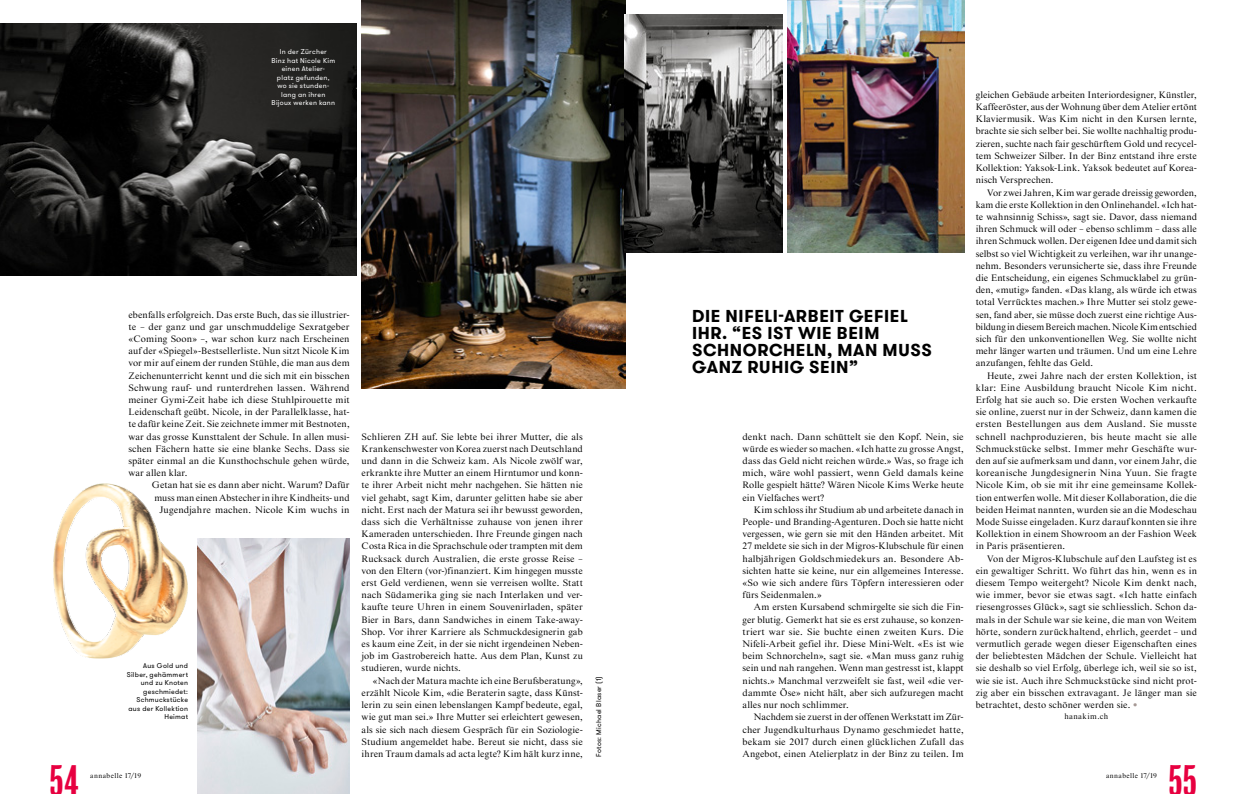
<style>
.page{position:relative;width:1248px;height:794px;background:#fff}
.page>*{position:absolute;margin:0;border:0;box-sizing:border-box;transform-origin:0 0}
.t1{font:condensed 40.6px "Balboa";color:#e70040}
.LD_Walsheim_17{font:700 17.2px/17px "GT Walsheim";letter-spacing:.035em;color:#000}
.TX_Starling_9_5_mE{font:9.5px/12.2px "Starling";letter-spacing:.01em;color:#000;text-align:justify}
.Hinweis_Starling_mit{font:8px "Starling";letter-spacing:.055em;color:#000}
.LE_links_7{font:7px/8.5px "GT Walsheim";letter-spacing:.035em;color:#fff;text-align:center}
.LE_rechts_7{font:7px/8.5px "GT Walsheim";letter-spacing:.035em;color:#000;text-align:right}
.t2{font:7px "Starling";letter-spacing:.06em;color:#000}
.LE_links_7-2{font:7px "GT Walsheim";letter-spacing:.04em;color:#000}
.s1{font-size:12px;color:#a59894}
</style>
<div class="page">
<img style="left:198px;top:538px;width:152px;height:256px">
<img style="left:0;top:24px;width:356px;height:252px">
<img style="left:361px;top:0;width:264px;height:388px">
<img style="left:787px;top:0;width:177px;height:252px">
<img style="left:624px;top:14px;width:158px;height:238px">
<img style="left:53px;top:483px;width:145px;height:180px">
<p class="LE_links_7" style="left:271px;top:48px;width:65px">In der Zürcher<br>Binz hat Nicole Kim einen Atelier-<br>platz gefunden, wo sie stunden&shy;lang an ihren<br>Bijoux werken kann</p>
<p class="TX_Starling_9_5_mE" style="left:128px;top:308px;width:223px">ebenfalls erfolgreich. Das erste Buch, das sie illustrier&shy;te – der ganz und gar unschmuddelige Sexratgeber «Coming Soon» –, war schon kurz nach Erscheinen auf der «Spiegel»-Bestsellerliste. Nun sitzt Nicole Kim vor mir auf einem der runden Stühle, die man aus dem Zeichenunterricht kennt und die sich mit ein bisschen Schwung rauf- und runterdrehen lassen. Während meiner Gymi-Zeit habe ich diese Stuhlpirouette mit Leidenschaft geübt. Nicole, in der Parallelklasse, hat&shy;te dafür keine Zeit. Sie zeichnete immer mit Bestnoten, war das grosse Kunsttalent der Schule. In allen musi&shy;schen Fächern hatte sie eine blanke Sechs. Dass sie später einmal an die Kunsthochschule gehen würde, war allen klar.</p>
<p class="TX_Starling_9_5_mE" style="left:152px;top:479px;width:199px;text-align:right">Getan hat sie es dann aber nicht. Warum? Dafür muss man einen Abstecher in ihre Kindheits- und<br>Jugendjahre machen. Nicole Kim wuchs in</p>
<p class="LE_rechts_7" style="left:127px;top:661px;width:63px">Aus Gold und<br>Silber, gehämmert und zu Knoten geschmiedet:<br>Schmuckstücke aus der Kollektion<br>Heimat</p>
<p class="TX_Starling_9_5_mE" style="left:361px;top:430px;width:223px;text-align:left">Schlieren ZH auf. Sie lebte bei ihrer Mutter, die als Krankenschwester von Korea zuerst nach Deutschland und dann in die Schweiz kam. Als Nicole zwölf war, erkrankte ihre Mutter an einem Hirntumor und konn&shy;te ihrer Arbeit nicht mehr nachgehen. Sie hätten nie viel gehabt, sagt Kim, darunter gelitten habe sie aber nicht. Erst nach der Matura sei ihr bewusst geworden, dass sich die Verhältnisse zuhause von jenen ihrer Kameraden unterschieden. Ihre Freunde gingen nach Costa Rica in die Sprachschule oder trampten mit dem Rucksack durch Australien, die erste grosse Reise – von den Eltern (vor-)finanziert. Kim hingegen musste erst Geld verdienen, wenn sie verreisen wollte. Statt nach Südamerika ging sie nach Interlaken und ver-- kaufte teure Uhren in einem Souvenirladen, später Bier in Bars, dann Sandwiches in einem Take-away-Shop. Vor ihrer Karriere als Schmuckdesignerin gab es kaum eine Zeit, in der sie nicht irgendeinen Neben&shy;job im Gastrobereich hatte. Aus dem Plan, Kunst zu studieren, wurde nichts.</p>
<p class="TX_Starling_9_5_mE" style="left:361px;top:674px;width:223px;text-indent:11px">«Nach der Matura machte ich eine Berufsberatung», erzählt Nicole Kim, «die Beraterin sagte, dass Künst&shy;lerin zu sein einen lebenslangen Kampf bedeute, egal, wie gut man sei.» Ihre Mutter sei erleichtert gewesen, als sie sich nach diesem Gespräch für ein Soziologie-Studium angemeldet habe. Bereut sie nicht, dass sie ihren Traum damals ad acta legte? Kim hält kurz inne,</p>
<p class="LE_links_7-2" style="left:594px;top:757px;width:82px;rotate:-90deg">Fotos: Michael Blaser (1)</p>
<p class="LD_Walsheim_17" style="left:692px;top:308px;width:241px">DIE NIFELI-ARBEIT GEFIEL<br>IHR. “ES IST WIE BEIM<br>SCHNORCHELN, MAN MUSS<br>GANZ RUHIG SEIN”</p>
<p class="TX_Starling_9_5_mE" style="left:742px;top:430px;width:223px">denkt nach. Dann schüttelt sie den Kopf. Nein, sie würde es wieder so machen. «Ich hatte zu grosse Angst, dass das Geld nicht reichen würde.» Was, so frage ich mich, wäre wohl passiert, wenn Geld damals keine Rolle gespielt hätte? Wären Nicole Kims Werke heute ein Vielfaches wert?</p>
<p class="TX_Starling_9_5_mE" style="left:742px;top:504px;width:223px;text-indent:11px">Kim schloss ihr Studium ab und arbeitete danach in People- und Branding-Agenturen. Doch sie hatte nicht vergessen, wie gern sie mit den Händen arbeitet. Mit 27 meldete sie sich in der Migros-Klubschule für einen halbjährigen Goldschmiedekurs an. Besondere Ab&shy;sichten hatte sie keine, nur ein allgemeines Interesse. «So wie sich andere fürs Töpfern interessieren oder fürs Seidenmalen.»</p>
<p class="TX_Starling_9_5_mE" style="left:742px;top:601px;width:223px;text-indent:11px">Am ersten Kursabend schmirgelte sie sich die Fin&shy;ger blutig. Gemerkt hat sie es erst zuhause, so konzen&shy;triert war sie. Sie buchte einen zweiten Kurs. Die Nifeli-Arbeit gefiel ihr. Diese Mini-Welt. «Es ist wie beim Schnorcheln», sagt sie. «Man muss ganz ruhig sein und nah rangehen. Wenn man gestresst ist, klappt nichts.» Manchmal verzweifelt sie fast, weil «die ver&shy;dammte Öse» nicht hält, aber sich aufzuregen macht alles nur noch schlimmer.</p>
<p class="TX_Starling_9_5_mE" style="left:742px;top:711px;width:223px;text-indent:11px">Nachdem sie zuerst in der offenen Werkstatt im Zür&shy;cher Jugendkulturhaus Dynamo geschmiedet hatte, bekam sie 2017 durch einen glücklichen Zufall das Angebot, einen Atelierplatz in der Binz zu teilen. Im</p>
<p class="TX_Starling_9_5_mE" style="left:975px;top:89px;width:223px">gleichen Gebäude arbeiten Interiordesigner, Künstler, Kaffeeröster, aus der Wohnung über dem Atelier ertönt Klaviermusik. Was Kim nicht in den Kursen lernte, brachte sie sich selber bei. Sie wollte nachhaltig produ&shy;zieren, suchte nach fair geschürftem Gold und recycel&shy;tem Schweizer Silber. In der Binz entstand ihre erste Kollektion: Yaksok-Link. Yaksok bedeutet auf Korea&shy;nisch Versprechen.</p>
<p class="TX_Starling_9_5_mE" style="left:975px;top:186px;width:223px;text-indent:11px">Vor zwei Jahren, Kim war gerade dreissig geworden, kam die erste Kollektion in den Onlinehandel. «Ich hat&shy;te wahnsinnig Schiss», sagt sie. Davor, dass niemand ihren Schmuck will oder – ebenso schlimm – dass alle ihren Schmuck wollen. Der eigenen Idee und damit sich selbst so viel Wichtigkeit zu verleihen, war ihr unange&shy;nehm. Besonders verunsicherte sie, dass ihre Freunde die Entscheidung, ein eigenes Schmucklabel zu grün&shy;den, «mutig» fanden. «Das klang, als würde ich etwas total Verrücktes machen.» Ihre Mutter sei stolz gewe&shy;sen, fand aber, sie müsse doch zuerst eine richtige Aus&shy;bildung in diesem Bereich machen. Nicole Kim entschied sich für den unkonventionellen Weg. Sie wollte nicht mehr länger warten und träumen. Und um eine Lehre anzufangen, fehlte das Geld.</p>
<p class="TX_Starling_9_5_mE" style="left:975px;top:369px;width:223px;text-indent:11px">Heute, zwei Jahre nach der ersten Kollektion, ist klar: Eine Ausbildung braucht Nicole Kim nicht.<br>Erfolg hat sie auch so. Die ersten Wochen verkaufte sie online, zuerst nur in der Schweiz, dann kamen die ersten Bestellungen aus dem Ausland. Sie musste schnell nachproduzieren, bis heute macht sie alle Schmuckstücke selbst. Immer mehr Geschäfte wur&shy;den auf sie aufmerksam und dann, vor einem Jahr, die koreanische Jungdesignerin Nina Yuun. Sie fragte Nicole Kim, ob sie mit ihr eine gemeinsame Kollek&shy;tion entwerfen wolle. Mit dieser Kollaboration, die die beiden Heimat nannten, wurden sie an die Modeschau Mode Suisse eingeladen. Kurz darauf konnten sie ihre Kollektion in einem Showroom an der Fashion Week in Paris präsentieren.</p>
<p class="TX_Starling_9_5_mE" style="left:975px;top:552px;width:223px;text-indent:11px">Von der Migros-Klubschule auf den Laufsteg ist es ein gewaltiger Schritt. Wo führt das hin, wenn es in diesem Tempo weitergeht? Nicole Kim denkt nach, wie immer, bevor sie etwas sagt. «Ich hatte einfach riesengrosses Glück», sagt sie schliesslich. Schon da&shy;mals in der Schule war sie keine, die man von Weitem hörte, sondern zurückhaltend, ehrlich, geerdet – und vermutlich gerade wegen dieser Eigenschaften eines der beliebtesten Mädchen der Schule. Vielleicht hat sie deshalb so viel Erfolg, überlege ich, weil sie so ist, wie sie ist. Auch ihre Schmuckstücke sind nicht prot&shy;zig aber ein bisschen extravagant. Je länger man sie betrachtet, desto schöner werden sie. <span class="s1">•</span></p>
<p class="Hinweis_Starling_mit" style="left:1064px;top:711px;width:45px">hanakim.ch</p>
<h1 class="t1" style="left:49px;top:760px;width:31px">54</h1>
<p class="t2" style="left:90px;top:771px;width:52px">annabelle 17/19</p>
<p class="t2" style="left:1105px;top:771px;width:52px">annabelle 17/19</p>
<h1 class="t1" style="left:1168px;top:760px;width:30px">55</h1>
</div>
